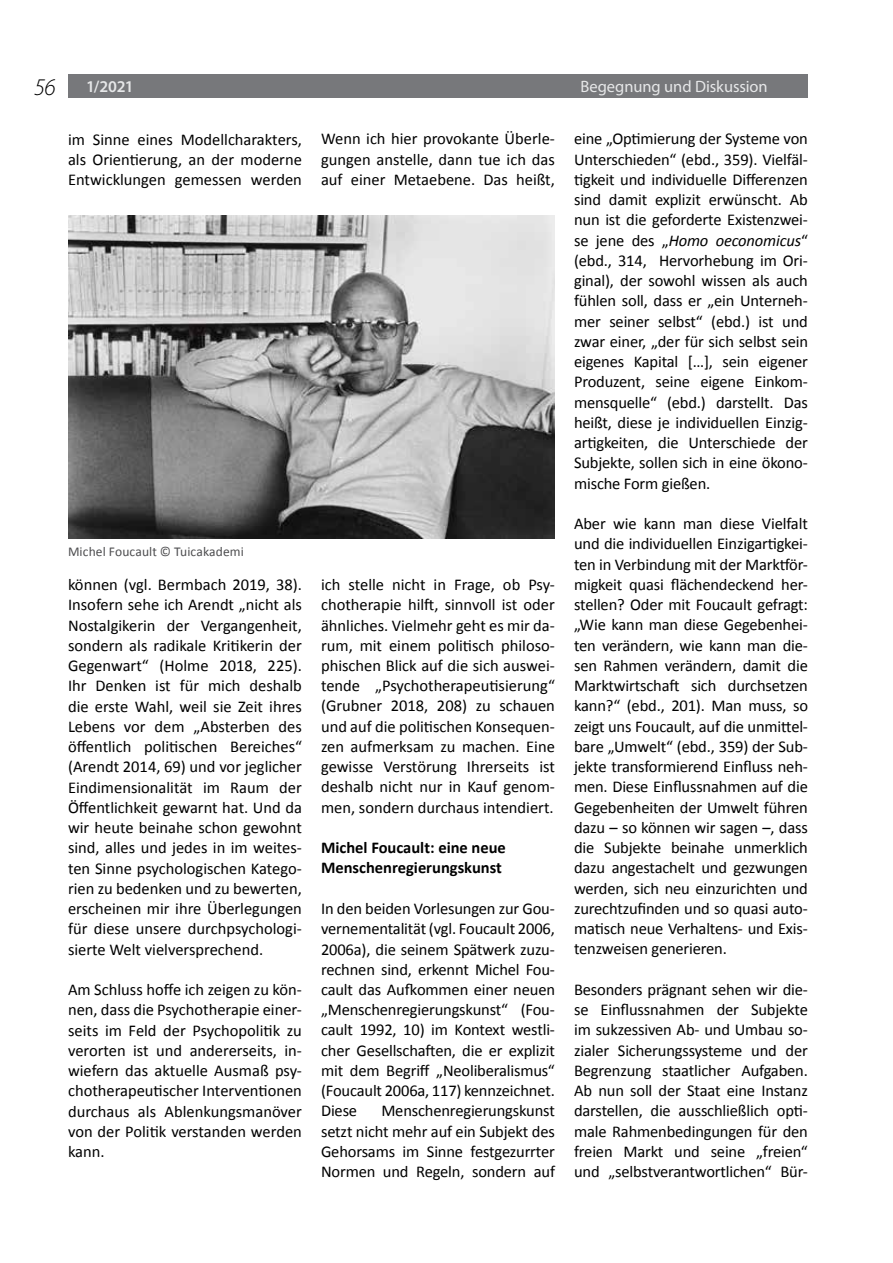
<style>
.page{position:relative;width:893px;height:1263px;background:#fff}
.page>*{position:absolute;margin:0;border:0;box-sizing:border-box;transform-origin:0 0}
.t1{font:italic 300 24px "Myriad Pro";color:#000}
.t2{font:16.5px/20.2px "Calibri";letter-spacing:-.01em;color:#000;text-align:justify}
.t3{font:700 16.5px/20.2px "Calibri";color:#000}
.t4{font:16.5px "Myriad Pro";letter-spacing:-.005em;color:#e6e7e8}
.t5{font:600 16.5px "Myriad Pro";color:#e6e7e8}
.t6{font:13.5px "Calibri";letter-spacing:.005em;color:#4d4d4f}
.s1{font-style:italic}
</style>
<div class="page">
<div style="left:68px;top:74px;width:740px;height:24px;background:#77787b"></div>
<img style="left:68px;top:215px;width:487px;height:324px">
<h1 class="t1" style="left:34px;top:72px;width:23px">56</h1>
<p class="t5" style="left:86px;top:76px;width:49px">1/2021</p>
<p class="t4" style="left:580px;top:77px;width:189px">Begegnung und Diskussion</p>
<p class="t2" style="left:68px;top:130px;width:235px">im Sinne eines Modellcharakters, als Orientierung, an der moderne Entwicklungen gemessen werden</p>
<p class="t2" style="left:321px;top:130px;width:235px">Wenn ich hier provokante Überle&shy;gungen anstelle, dann tue ich das auf einer Metaebene. Das heißt,</p>
<p class="t2" style="left:574px;top:130px;width:235px">eine „Optimierung der Systeme von Unterschieden“ (ebd., 359). Vielfäl&shy;tigkeit und individuelle Differenzen sind damit explizit erwünscht. Ab nun ist die geforderte Existenzwei&shy;se jene des „<span class="s1">Homo oeconomicus</span>“ (ebd., 314, Hervorhebung im Ori&shy;ginal), der sowohl wissen als auch fühlen soll, dass er „ein Unterneh&shy;mer seiner selbst“ (ebd.) ist und zwar einer, „der für sich selbst sein eigenes Kapital […], sein eigener Produzent, seine eigene Einkom&shy;mensquelle“ (ebd.) darstellt. Das heißt, diese je individuellen Einzig&shy;artigkeiten, die Unterschiede der Subjekte, sollen sich in eine ökono&shy;mische Form gießen.</p>
<p class="t2" style="left:574px;top:515px;width:236px">Aber wie kann man diese Vielfalt und die individuellen Einzigartigkei&shy;ten in Verbindung mit der Marktför&shy;migkeit quasi flächendeckend her&shy;stellen? Oder mit Foucault gefragt: „Wie kann man diese Gegebenhei&shy;ten verändern, wie kann man die&shy;sen Rahmen verändern, damit die Marktwirtschaft sich durchsetzen kann?“ (ebd., 201). Man muss, so zeigt uns Foucault, auf die unmittel&shy;bare „Umwelt“ (ebd., 359) der Sub&shy;jekte transformierend Einfluss neh&shy;men. Diese Einflussnahmen auf die Gegebenheiten der Umwelt führen dazu – so können wir sagen –, dass die Subjekte beinahe unmerklich dazu angestachelt und gezwungen werden, sich neu einzurichten und zurechtzufinden und so quasi auto&shy;matisch neue Verhaltens- und Exis&shy;tenzweisen generieren.</p>
<p class="t2" style="left:574px;top:980px;width:235px">Besonders prägnant sehen wir die&shy;se Einflussnahmen der Subjekte im sukzessiven Ab- und Umbau so&shy;zialer Sicherungssysteme und der Begrenzung staatlicher Aufgaben.<br>Ab nun soll der Staat eine Instanz darstellen, die ausschließlich opti&shy;male Rahmenbedingungen für den freien Markt und seine „freien“ und „selbstverantwortlichen“ Bür-</p>
<p class="t6" style="left:68px;top:546px;width:177px">Michel Foucault © Tuicakademi</p>
<p class="t2" style="left:68px;top:576px;width:235px">können (vgl. Bermbach 2019, 38).<br>Insofern sehe ich Arendt „nicht als Nostalgikerin der Vergangenheit, sondern als radikale Kritikerin der Gegenwart“ (Holme 2018, 225).<br>Ihr Denken ist für mich deshalb die erste Wahl, weil sie Zeit ihres Lebens vor dem „Absterben des öffentlich politischen Bereiches“ (Arendt 2014, 69) und vor jeglicher Eindimensionalität im Raum der Öffentlichkeit gewarnt hat. Und da wir heute beinahe schon gewohnt sind, alles und jedes in im weites&shy;ten Sinne psychologischen Katego&shy;rien zu bedenken und zu bewerten, erscheinen mir ihre Überlegungen für diese unsere durchpsychologi&shy;sierte Welt vielversprechend.</p>
<p class="t2" style="left:68px;top:981px;width:235px">Am Schluss hoffe ich zeigen zu kön&shy;nen, dass die Psychotherapie einer&shy;seits im Feld der Psychopolitik zu verorten ist und andererseits, in&shy;wiefern das aktuelle Ausmaß psy&shy;chotherapeutischer Interventionen durchaus als Ablenkungsmanöver von der Politik verstanden werden kann.</p>
<p class="t2" style="left:321px;top:576px;width:235px">ich stelle nicht in Frage, ob Psy&shy;chotherapie hilft, sinnvoll ist oder ähnliches. Vielmehr geht es mir da&shy;rum, mit einem politisch philoso&shy;phischen Blick auf die sich auswei&shy;tende „Psychotherapeutisierung“ (Grubner 2018, 208) zu schauen und auf die politischen Konsequen&shy;zen aufmerksam zu machen. Eine gewisse Verstörung Ihrerseits ist deshalb nicht nur in Kauf genom&shy;men, sondern durchaus intendiert.</p>
<p class="t3" style="left:321px;top:839px;width:186px">Michel Foucault: eine neue<br>Menschenregierungskunst</p>
<p class="t2" style="left:321px;top:900px;width:236px">In den beiden Vorlesungen zur Gou&shy;vernementalität (vgl. Foucault 2006, 2006a), die seinem Spätwerk zuzu&shy;rechnen sind, erkennt Michel Fou&shy;cault das Aufkommen einer neuen „Menschenregierungskunst“ (Fou&shy;cault 1992, 10) im Kontext westli&shy;cher Gesellschaften, die er explizit mit dem Begriff „Neoliberalismus“ (Foucault 2006a, 117) kennzeichnet.<br>Diese</p>
<p class="t2" style="left:321px;top:1102px;width:235px;text-indent:60px">Menschenregierungskunst setzt nicht mehr auf ein Subjekt des Gehorsams im Sinne festgezurrter Normen und Regeln, sondern auf</p>
</div>
